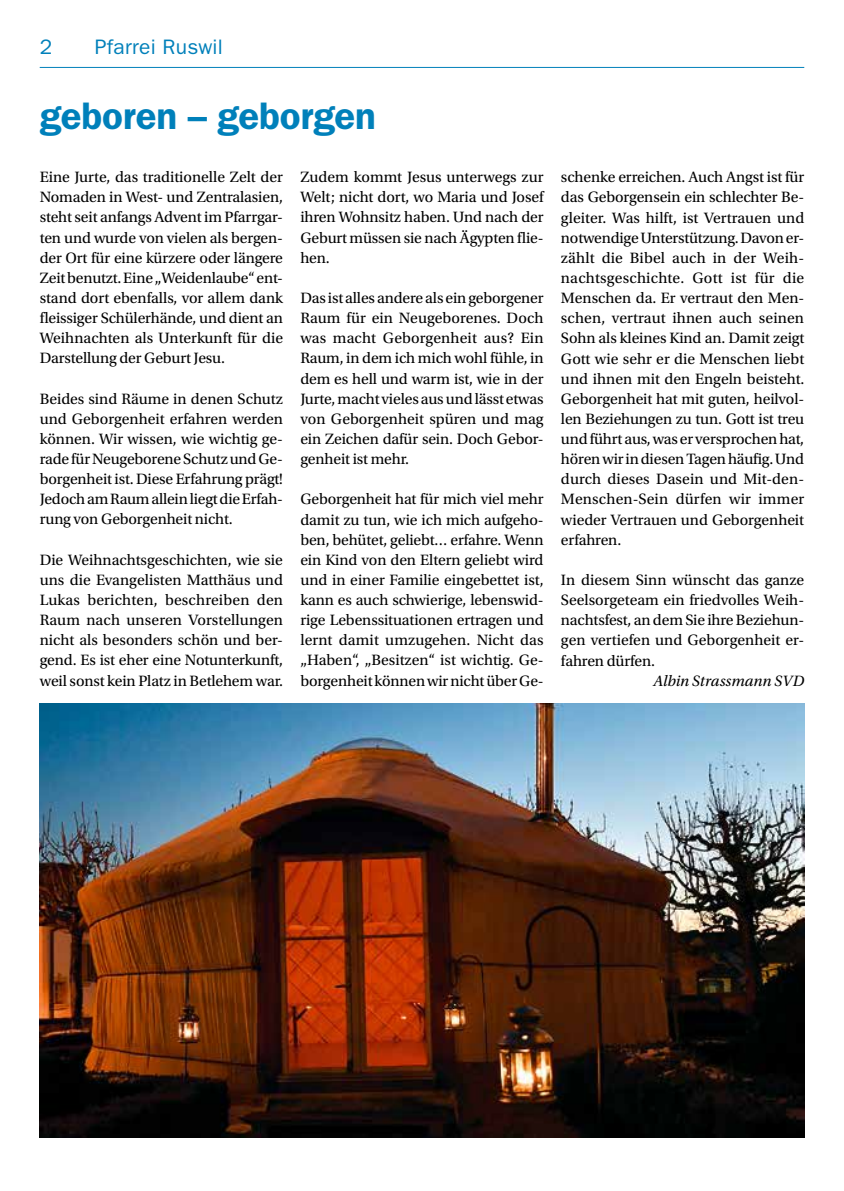
<style>
.page{position:relative;width:844px;height:1191px;background:#fff}
.page>*{position:absolute;margin:0;border:0;box-sizing:border-box;transform-origin:0 0}
.t1{font:600 38.5px "ITC Franklin Gothic Std";letter-spacing:-.005em;color:#0080ba}
.t2{font:21px "ITC Franklin Gothic Std";letter-spacing:.01em;color:#0080ba}
.t3{font:15.75px/20.1px "Utopia Std";letter-spacing:-.01em;color:#000;text-align:justify}
.t4{font:italic 15.75px "Utopia Std";letter-spacing:-.005em;color:#000}
</style>
<div class="page">
<hr style="left:40px;top:67px;width:764px;height:1px;background:#0080ba">
<img style="left:40px;top:703px;width:764px;height:434px">
<h2 class="t2" style="left:40px;top:35px;width:14px">2</h2>
<h2 class="t2" style="left:95px;top:35px;width:129px">Pfarrei Ruswil</h2>
<h1 class="t1" style="left:40px;top:93px;width:338px">geboren – geborgen</h1>
<p class="t3" style="left:40px;top:167px;width:245px">Eine Jurte, das traditionelle Zelt der Nomaden in West- und Zentralasien, steht seit anfangs Advent im Pfarrgar&shy;ten und wurde von vielen als bergen&shy;der Ort für eine kürzere oder längere Zeit benutzt. Eine „Weidenlaube“ ent&shy;stand dort ebenfalls, vor allem dank fleissiger Schülerhände, und dient an Weihnachten als Unterkunft für die Darstellung der Geburt Jesu.</p>
<p class="t3" style="left:40px;top:389px;width:245px">Beides sind Räume in denen Schutz und Geborgenheit erfahren werden können. Wir wissen, wie wichtig ge&shy;rade für Neugeborene Schutz und Ge&shy;borgenheit ist. Diese Erfahrung prägt!<br>Jedoch am Raum allein liegt die Erfah&shy;rung von Geborgenheit nicht.</p>
<p class="t3" style="left:40px;top:550px;width:245px">Die Weihnachtsgeschichten, wie sie uns die Evangelisten Matthäus und Lukas berichten, beschreiben den Raum nach unseren Vorstellungen nicht als besonders schön und ber&shy;gend. Es ist eher eine Notunterkunft, weil sonst kein Platz in Betlehem war.</p>
<p class="t3" style="left:300px;top:167px;width:245px">Zudem kommt Jesus unterwegs zur Welt; nicht dort, wo Maria und Josef ihren Wohnsitz haben. Und nach der Geburt müssen sie nach Ägypten flie&shy;hen.</p>
<p class="t3" style="left:300px;top:288px;width:245px">Das ist alles andere als ein geborgener Raum für ein Neugeborenes. Doch was macht Geborgenheit aus? Ein Raum, in dem ich mich wohl fühle, in dem es hell und warm ist, wie in der Jurte, macht vieles aus und lässt etwas von Geborgenheit spüren und mag ein Zeichen dafür sein. Doch Gebor&shy;genheit ist mehr.</p>
<p class="t3" style="left:300px;top:489px;width:245px">Geborgenheit hat für mich viel mehr damit zu tun, wie ich mich aufgeho&shy;ben, behütet, geliebt… erfahre. Wenn ein Kind von den Eltern geliebt wird und in einer Familie eingebettet ist, kann es auch schwierige, lebenswid&shy;rige Lebenssituationen ertragen und lernt damit umzugehen. Nicht das „Haben“, „Besitzen“ ist wichtig. Ge&shy;borgenheit können wir nicht über Ge-</p>
<p class="t3" style="left:561px;top:167px;width:245px">schenke erreichen. Auch Angst ist für das Geborgensein ein schlechter Be&shy;gleiter. Was hilft, ist Vertrauen und notwendige Unterstützung. Davon er&shy;zählt die Bibel auch in der Weih&shy;nachtsgeschichte. Gott ist für die Menschen da. Er vertraut den Men&shy;schen, vertraut ihnen auch seinen Sohn als kleines Kind an. Damit zeigt Gott wie sehr er die Menschen liebt und ihnen mit den Engeln beisteht.<br>Geborgenheit hat mit guten, heilvol&shy;len Beziehungen zu tun. Gott ist treu und führt aus, was er versprochen hat, hören wir in diesen Tagen häufig. Und durch dieses Dasein und Mit-den-Menschen-Sein dürfen wir immer wieder Vertrauen und Geborgenheit erfahren.</p>
<p class="t3" style="left:561px;top:570px;width:245px">In diesem Sinn wünscht das ganze Seelsorgeteam ein friedvolles Weih&shy;nachtsfest, an dem Sie ihre Beziehun&shy;gen vertiefen und Geborgenheit er&shy;fahren dürfen.</p>
<p class="t4" style="left:653px;top:672px;width:153px">Albin Strassmann SVD</p>
</div>
